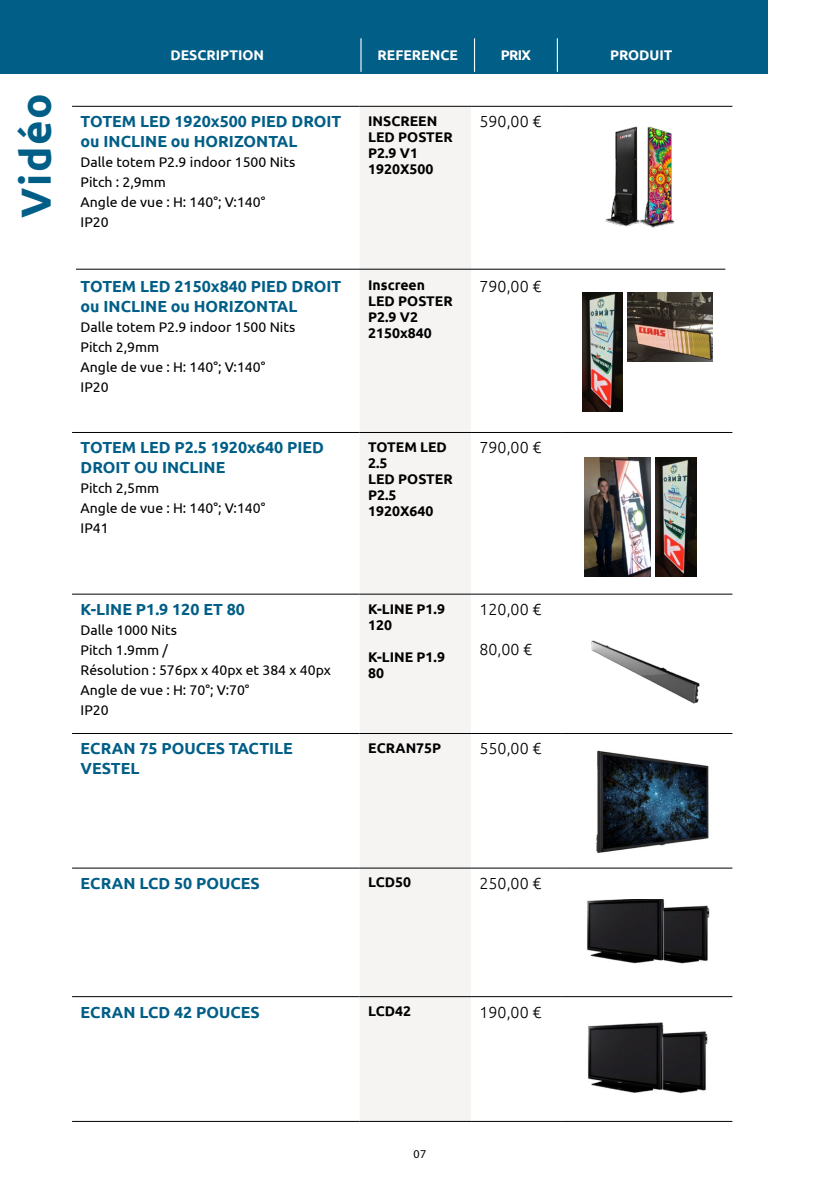
<style>
.page{position:relative;width:840px;height:1191px;background:#fff}
.page>*{position:absolute;margin:0;border:0;box-sizing:border-box;transform-origin:0 0}
.t1{font:700 42px "Ubuntu";letter-spacing:.04em;color:#005e87}
.t2{font:700 16px/20px "Ubuntu";color:#005e87}
.t3{font:300 16px "Ubuntu";color:#000}
.t4{font:14px "Ubuntu";color:#000}
.t5{font:700 14px/16px "Ubuntu";color:#000}
.t6{font:700 14px "Ubuntu";color:#fff}
.t7{font:12px "Myriad Pro";color:#000}
</style>
<div class="page">
<div style="left:0;top:0;width:767px;height:73px;background:#005e87"></div>
<div style="left:359px;top:107px;width:112px;height:1014px;background:#f5f4f3"></div>
<div style="left:359px;top:734px;width:112px;height:133px;background:#f5f4f3"></div>
<hr style="left:72px;top:106px;width:287px;height:1px;background:#000">
<hr style="left:359px;top:106px;width:112px;height:1px;background:#000">
<hr style="left:471px;top:106px;width:90px;height:1px;background:#000">
<hr style="left:561px;top:106px;width:171px;height:1px;background:#000">
<hr style="left:72px;top:867px;width:287px;height:1px;background:#000">
<hr style="left:359px;top:867px;width:112px;height:1px;background:#000">
<hr style="left:471px;top:867px;width:90px;height:1px;background:#000">
<hr style="left:561px;top:867px;width:171px;height:1px;background:#000">
<hr style="left:72px;top:996px;width:287px;height:1px;background:#000">
<hr style="left:359px;top:996px;width:112px;height:1px;background:#000">
<hr style="left:471px;top:996px;width:90px;height:1px;background:#000">
<hr style="left:561px;top:996px;width:171px;height:1px;background:#000">
<hr style="left:72px;top:1121px;width:287px;height:1px;background:#000">
<hr style="left:359px;top:1121px;width:112px;height:1px;background:#000">
<hr style="left:471px;top:1121px;width:90px;height:1px;background:#000">
<hr style="left:561px;top:1121px;width:171px;height:1px;background:#000">
<hr style="left:72px;top:432px;width:287px;height:1px;background:#000">
<hr style="left:359px;top:432px;width:112px;height:1px;background:#000">
<hr style="left:471px;top:432px;width:90px;height:1px;background:#000">
<hr style="left:561px;top:432px;width:171px;height:1px;background:#000">
<hr style="left:72px;top:594px;width:287px;height:1px;background:#000">
<hr style="left:359px;top:594px;width:112px;height:1px;background:#000">
<hr style="left:471px;top:594px;width:90px;height:1px;background:#000">
<hr style="left:561px;top:594px;width:171px;height:1px;background:#000">
<hr style="left:72px;top:733px;width:287px;height:1px;background:#000">
<hr style="left:359px;top:733px;width:112px;height:1px;background:#000">
<hr style="left:471px;top:733px;width:90px;height:1px;background:#000">
<hr style="left:561px;top:733px;width:171px;height:1px;background:#000">
<img style="left:627px;top:292px;width:84px;height:69px">
<img style="left:582px;top:292px;width:40px;height:119px">
<img style="left:591px;top:640px;width:109px;height:64px">
<img style="left:587px;top:899px;width:123px;height:65px">
<img style="left:587px;top:1022px;width:121px;height:72px">
<svg style="left:361px;top:38px;width:197px;height:34px"></svg>
<hr style="left:360px;top:38px;width:1px;height:34px;background:#fff">
<hr style="left:473px;top:38px;width:2px;height:34px;background:#fff">
<hr style="left:556px;top:38px;width:1px;height:34px;background:#fff">
<img style="left:584px;top:458px;width:65px;height:119px">
<img style="left:655px;top:458px;width:40px;height:119px">
<img style="left:605px;top:126px;width:70px;height:102px">
<hr style="left:76px;top:269px;width:649px;height:1px;background:#000">
<img style="left:596px;top:750px;width:113px;height:103px">
<p class="t1" style="left:10px;top:218px;width:126px;rotate:-90deg">Vidéo</p>
<p class="t6" style="left:170px;top:47px;width:95px">DESCRIPTION</p>
<p class="t6" style="left:377px;top:47px;width:82px">REFERENCE</p>
<p class="t6" style="left:500px;top:47px;width:32px">PRIX</p>
<p class="t6" style="left:609px;top:47px;width:64px">PRODUIT</p>
<p class="t2" style="left:81px;top:111px;width:262px">TOTEM LED 1920x500 PIED DROIT</p>
<p class="t2" style="left:81px;top:131px;width:218px">ou INCLINE ou HORIZONTAL</p>
<p class="t4" style="left:81px;top:154px;width:216px">Dalle totem P2.9 indoor 1500 Nits</p>
<p class="t4" style="left:81px;top:174px;width:87px">Pitch : 2,9mm</p>
<p class="t4" style="left:81px;top:194px;width:186px">Angle de vue : H: 140°; V:140°</p>
<p class="t4" style="left:81px;top:214px;width:30px">IP20</p>
<p class="t2" style="left:81px;top:276px;width:262px">TOTEM LED 2150x840 PIED DROIT</p>
<p class="t2" style="left:81px;top:296px;width:218px">ou INCLINE ou HORIZONTAL</p>
<p class="t4" style="left:81px;top:318px;width:216px">Dalle totem P2.9 indoor 1500 Nits</p>
<p class="t4" style="left:81px;top:338px;width:80px">Pitch 2,9mm</p>
<p class="t4" style="left:81px;top:358px;width:186px">Angle de vue : H: 140°; V:140°</p>
<p class="t4" style="left:81px;top:378px;width:30px">IP20</p>
<p class="t2" style="left:81px;top:437px;width:245px">TOTEM LED P2.5 1920x640 PIED<br>DROIT OU INCLINE</p>
<p class="t4" style="left:81px;top:480px;width:80px">Pitch 2,5mm</p>
<p class="t4" style="left:81px;top:500px;width:186px">Angle de vue : H: 140°; V:140°</p>
<p class="t4" style="left:81px;top:520px;width:30px">IP41</p>
<p class="t5" style="left:368px;top:112px;width:71px">INSCREEN</p>
<p class="t5" style="left:368px;top:128px;width:86px">LED POSTER<br>P2.9 V1</p>
<p class="t5" style="left:368px;top:160px;width:67px">1920X500</p>
<p class="t5" style="left:368px;top:277px;width:58px">Inscreen</p>
<p class="t5" style="left:368px;top:293px;width:86px">LED POSTER<br>P2.9 V2</p>
<p class="t5" style="left:368px;top:325px;width:65px">2150x840</p>
<p class="t5" style="left:368px;top:438px;width:80px">TOTEM LED<br>2.5</p>
<p class="t5" style="left:368px;top:470px;width:86px">LED POSTER</p>
<p class="t5" style="left:368px;top:486px;width:30px">P2.5</p>
<p class="t5" style="left:368px;top:502px;width:67px">1920X640</p>
<p class="t2" style="left:81px;top:599px;width:166px">K-LINE P1.9 120 ET 80</p>
<p class="t4" style="left:81px;top:621px;width:98px">Dalle 1000 Nits</p>
<p class="t4" style="left:81px;top:641px;width:89px">Pitch 1.9mm /</p>
<p class="t4" style="left:81px;top:661px;width:251px">Résolution : 576px x 40px et 384 x 40px</p>
<p class="t4" style="left:81px;top:681px;width:170px">Angle de vue : H: 70°; V:70°</p>
<p class="t4" style="left:81px;top:701px;width:30px">IP20</p>
<p class="t5" style="left:368px;top:600px;width:78px">K-LINE P1.9<br>120</p>
<p class="t5" style="left:368px;top:648px;width:78px">K-LINE P1.9<br>80</p>
<p class="t3" style="left:479px;top:112px;width:63px">590,00 €</p>
<p class="t3" style="left:479px;top:276px;width:63px">790,00 €</p>
<p class="t3" style="left:479px;top:438px;width:63px">790,00 €</p>
<p class="t3" style="left:479px;top:600px;width:63px">120,00 €</p>
<p class="t3" style="left:479px;top:640px;width:54px">80,00 €</p>
<p class="t2" style="left:81px;top:738px;width:214px">ECRAN 75 POUCES TACTILE<br>VESTEL</p>
<p class="t5" style="left:368px;top:739px;width:74px">ECRAN75P</p>
<p class="t3" style="left:479px;top:739px;width:63px">550,00 €</p>
<p class="t2" style="left:81px;top:873px;width:181px">ECRAN LCD 50 POUCES</p>
<p class="t5" style="left:368px;top:874px;width:44px">LCD50</p>
<p class="t3" style="left:479px;top:873px;width:63px">250,00 €</p>
<p class="t2" style="left:81px;top:1001px;width:181px">ECRAN LCD 42 POUCES</p>
<p class="t5" style="left:368px;top:1002px;width:44px">LCD42</p>
<p class="t3" style="left:479px;top:1002px;width:63px">190,00 €</p>
<p class="t7" style="left:413px;top:1146px;width:14px">07</p>
</div>
